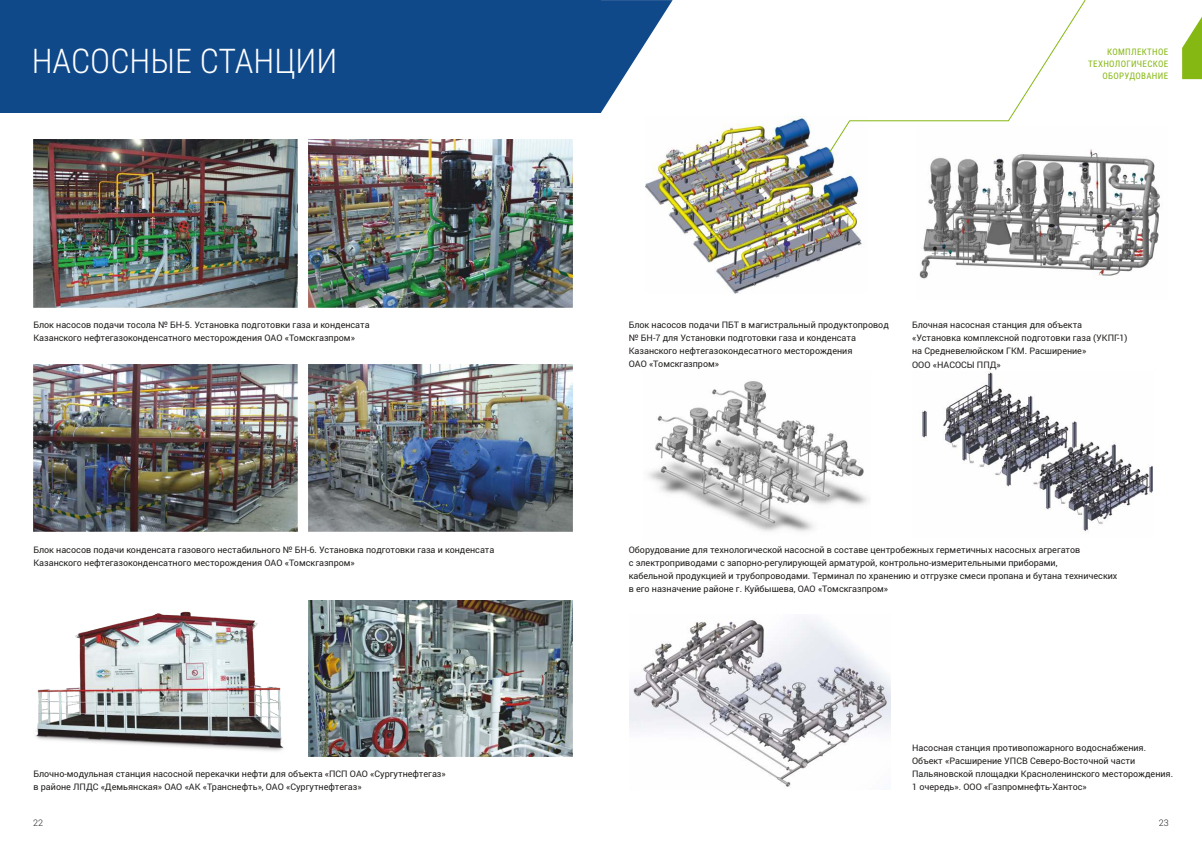
<style>
.page{position:relative;width:1202px;height:854px;background:#fff}
.page>*{position:absolute;margin:0;border:0;box-sizing:border-box;transform-origin:0 0}
.t1{font:300 34px "Roboto Condensed";color:#fefefe}
.t2{font:9px/13.1px "Roboto";color:#22201e}
.t3{font:9px/11.9px "Roboto Condensed";letter-spacing:.035em;color:#86b814;text-align:right}
.t4{font:300 9px "Roboto";color:#22201e}
</style>
<div class="page">
<svg style="left:1182px;top:17px;width:20px;height:62px"></svg>
<img style="left:919px;top:149px;width:241px;height:131px">
<img style="left:34px;top:140px;width:264px;height:167px">
<img style="left:309px;top:140px;width:264px;height:167px">
<img style="left:34px;top:364px;width:264px;height:167px">
<img style="left:309px;top:364px;width:264px;height:167px">
<img style="left:35px;top:611px;width:249px;height:140px">
<img style="left:309px;top:600px;width:264px;height:156px">
<img style="left:648px;top:381px;width:220px;height:151px">
<img style="left:922px;top:371px;width:231px;height:161px">
<img style="left:629px;top:619px;width:261px;height:168px">
<img style="left:645px;top:117px;width:217px;height:177px">
<svg style="left:829px;top:0;width:257px;height:152px"></svg>
<div style="left:0;top:0;width:601px;height:113px;background:#10498a"></div>
<svg style="left:601px;top:0;width:72px;height:113px"></svg>
<h1 class="t1" style="left:32px;top:47px;width:307px">НАСОСНЫЕ СТАНЦИИ</h1>
<p class="t3" style="left:1088px;top:47px;width:81px">КОМПЛЕКТНОЕ<br>ТЕХНОЛОГИЧЕСКОЕ<br>ОБОРУДОВАНИЕ</p>
<p class="t2" style="left:33px;top:317px;width:338px">Блок насосов подачи тосола № БН-5. Установка подготовки газа и конденсата<br>Казанского нефтегазоконденсатного месторождения ОАО «Томскгазпром»</p>
<p class="t2" style="left:629px;top:317px;width:262px">Блок насосов подачи ПБТ в магистральный продуктопровод № БН-7 для Установки подготовки газа и конденсата Казанского нефтегазокондесатного месторождения<br>ОАО «Томскгазпром»</p>
<p class="t2" style="left:912px;top:318px;width:217px">Блочная насосная станция для объекта «Установка комплексной подготовки газа (УКПГ-1) на Средневелюйском ГКМ. Расширение»<br>ООО «НАСОСЫ ППД»</p>
<p class="t2" style="left:33px;top:542px;width:462px">Блок насосов подачи конденсата газового нестабильного № БН-6. Установка подготовки газа и конденсата<br>Казанского нефтегазоконденсатного месторождения ОАО «Томскгазпром»</p>
<p class="t2" style="left:629px;top:542px;width:490px">Оборудование для технологической насосной в составе центробежных герметичных насосных агрегатов<br>с электроприводами с запорно-регулирующей арматурой, контрольно-измерительными приборами,<br>кабельной продукцией и трубопроводами. Терминал по хранению и отгрузке смеси пропана и бутана технических в его назначение районе г. Куйбышева, ОАО «Томскгазпром»</p>
<p class="t2" style="left:33px;top:766px;width:414px">Блочно-модульная станция насосной перекачки нефти для объекта «ПСП ОАО «Сургутнефтегаз» в районе ЛПДС «Демьянская» ОАО «АК «Транснефть», ОАО «Сургутнефтегаз»</p>
<p class="t2" style="left:912px;top:740px;width:263px">Насосная станция противопожарного водоснабжения.<br>Объект «Расширение УПСВ Северо-Восточной части Пальяновской площадки Красноленинского месторождения.<br>1 очередь». ООО «Газпромнефть-Хантос»</p>
<p class="t4" style="left:33px;top:816px;width:11px">22</p>
<p class="t4" style="left:1159px;top:815px;width:11px">23</p>
</div>
